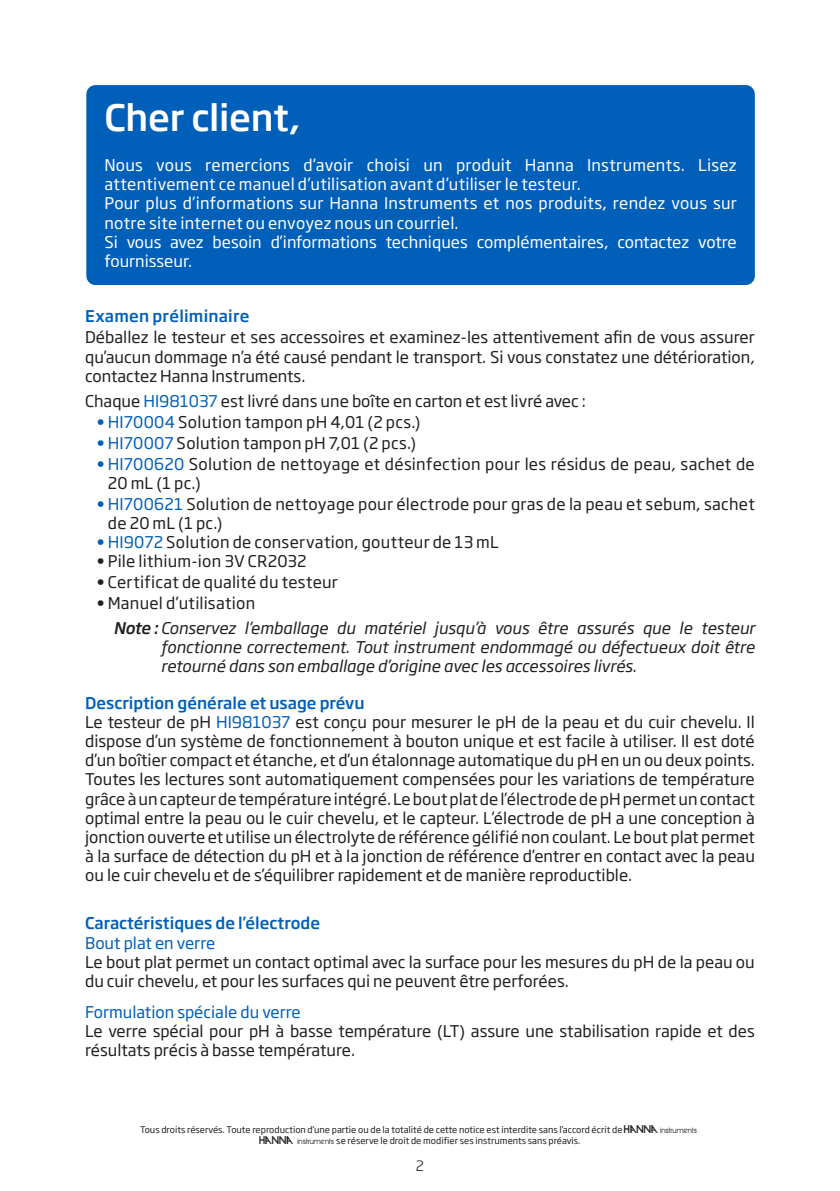
<style>
.page{position:relative;width:840px;height:1191px;background:#fff}
.page>*{position:absolute;margin:0;border:0;box-sizing:border-box;transform-origin:0 0}
.n-Text_Ultra_Head{font:500 36px "Soho Gothic Pro";letter-spacing:-.005em;color:#fff}
.body_text{font:16px/19.2px "Soho Gothic Pro";letter-spacing:.005em;color:#231f20}
._01corpo_testo{font:16px/19.2px "Soho Gothic Pro";color:#231f20;text-align:justify}
.n-Text_Ultra_Head-2{font:16px/19.2px "Soho Gothic Pro";letter-spacing:.01em;color:#fff}
.body_text-2{font:italic 16px/19.2px "Soho Gothic Pro";color:#231f20;text-align:justify}
.n-body_text{font:16px/19.2px "Soho Gothic Pro";letter-spacing:.015em;color:#fff}
.body_text-3{font:500 16px "Soho Gothic Pro";color:#005fb9}
.body_text-4{font:16px "Soho Gothic Pro";color:#005fb9}
.n-Text_Ultra_Head-3{font:500 16px "Soho Gothic Pro";letter-spacing:.015em;color:#005fb9}
.t1{font:300 14px "Soho Gothic Pro";color:#231f20}
.t2{font:9px/10.8px "Soho Gothic Pro";color:#231f20;text-align:center}
.s1{color:#005fb9}
.s2{font-weight:500}
.s3{font-family:"Hanna"}
</style>
<div class="page">
<div style="left:95px;top:94px;width:650px;height:182px;background:#005fb9"></div>
<div style="left:86px;top:85px;width:668px;height:200px;border:18px solid #005fb9"></div>
<p class="n-Text_Ultra_Head" style="left:104px;top:90px;width:197px">Cher client,</p>
<p class="n-Text_Ultra_Head-2" style="left:104px;top:155px;width:633px">Nous vous remercions d’avoir choisi un produit Hanna Instruments. Lisez attentivement ce manuel d’utilisation avant d’utiliser le testeur.</p>
<p class="n-body_text" style="left:104px;top:193px;width:633px">Pour plus d’informations sur Hanna Instruments et nos produits, rendez vous sur notre site internet ou envoyez nous un courriel.</p>
<p class="n-Text_Ultra_Head-2" style="left:104px;top:231px;width:633px">Si vous avez besoin d’informations techniques complémentaires, contactez votre fournisseur.</p>
<p class="n-Text_Ultra_Head-3" style="left:85px;top:303px;width:166px">Examen préliminaire</p>
<p class="_01corpo_testo" style="left:85px;top:327px;width:670px">Déballez le testeur et ses accessoires et examinez-les attentivement afin de vous assurer qu’aucun dommage n’a été causé pendant le transport. Si vous constatez une détérioration, contactez Hanna Instruments.</p>
<p class="_01corpo_testo" style="left:85px;top:390px;width:502px">Chaque <span class="s1">HI981037</span> est livré dans une boîte en carton et est livré avec :</p>
<p class="body_text" style="left:96px;top:412px;width:325px"><span class="s1">• HI70004</span> Solution tampon pH 4,01 (2 pcs.)</p>
<p class="body_text" style="left:96px;top:433px;width:321px"><span class="s1">• HI70007</span> Solution tampon pH 7,01 (2 pcs.)</p>
<p class="body_text" style="left:108px;top:453px;width:648px;text-indent:-11px"><span class="s1">• HI700620</span> Solution de nettoyage et désinfection pour les résidus de peau, sachet de<br>20 mL (1 pc.)</p>
<p class="body_text" style="left:108px;top:493px;width:648px;text-indent:-11px"><span class="s1">• HI700621</span> Solution de nettoyage pour électrode pour gras de la peau et sebum, sachet de 20 mL (1 pc.)</p>
<p class="body_text" style="left:96px;top:531px;width:403px"><span class="s1">• HI9072</span> Solution de conservation, goutteur de 13 mL</p>
<p class="body_text" style="left:96px;top:551px;width:211px">• Pile lithium-ion 3V CR2032</p>
<p class="body_text" style="left:96px;top:571px;width:243px">• Certificat de qualité du testeur</p>
<p class="body_text" style="left:96px;top:592px;width:160px">• Manuel d’utilisation</p>
<p class="body_text-2" style="left:161px;top:617px;width:595px;text-indent:-47px"><span class="s2">Note :</span> Conservez l’emballage du matériel jusqu’à vous être assurés que le testeur fonctionne correctement. Tout instrument endommagé ou défectueux doit être retourné dans son emballage d’origine avec les accessoires livrés.</p>
<p class="body_text-3" style="left:85px;top:690px;width:281px">Description générale et usage prévu</p>
<p class="body_text" style="left:85px;top:711px;width:671px;text-align:justify">Le testeur de pH <span class="s1">HI981037</span> est conçu pour mesurer le pH de la peau et du cuir chevelu. Il dispose d’un système de fonctionnement à bouton unique et est facile à utiliser. Il est doté d’un boîtier compact et étanche, et d’un étalonnage automatique du pH en un ou deux points.<br>Toutes les lectures sont automatiquement compensées pour les variations de température grâce à un capteur de température intégré. Le bout plat de l’électrode de pH permet un contact optimal entre la peau ou le cuir chevelu, et le capteur. L’électrode de pH a une conception à jonction ouverte et utilise un électrolyte de référence gélifié non coulant. Le bout plat permet à la surface de détection du pH et à la jonction de référence d’entrer en contact avec la peau ou le cuir chevelu et de s’équilibrer rapidement et de manière reproductible.</p>
<p class="body_text-3" style="left:85px;top:911px;width:236px">Caractéristiques de l’électrode</p>
<p class="body_text-4" style="left:85px;top:930px;width:132px">Bout plat en verre</p>
<p class="body_text" style="left:85px;top:951px;width:670px">Le bout plat permet un contact optimal avec la surface pour les mesures du pH de la peau ou du cuir chevelu, et pour les surfaces qui ne peuvent être perforées.</p>
<p class="body_text-4" style="left:85px;top:999px;width:217px">Formulation spéciale du verre</p>
<p class="body_text" style="left:85px;top:1020px;width:670px">Le verre spécial pour pH à basse température (LT) assure une stabilisation rapide et des résultats précis à basse température.</p>
<p class="t2" style="left:140px;top:1124px;width:561px">Tous droits réservés. Toute reproduction d’une partie ou de la totalité de cette notice est interdite sans l’accord écrit de <span class="s3">HANNA instruments.<br>HANNA instruments</span> se réserve le droit de modifier ses instruments sans préavis.</p>
<p class="t1" style="left:415px;top:1154px;width:10px">2</p>
</div>
